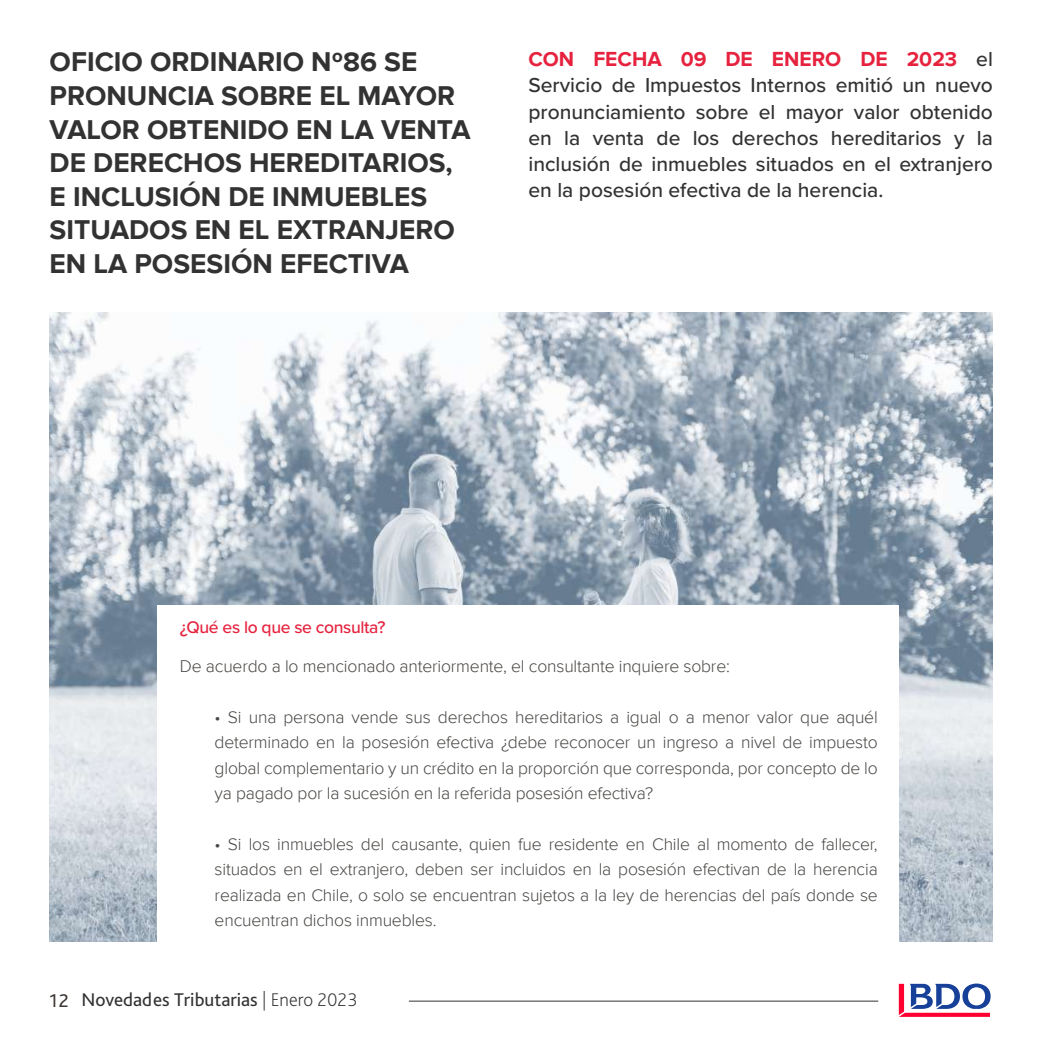
<style>
.page{position:relative;width:1042px;height:1042px;background:#fff}
.page>*{position:absolute;margin:0;border:0;box-sizing:border-box;transform-origin:0 0}
.t1{font:700 28px/33.6px "Proxima Nova";color:#333232}
.t2{font:500 21px/26.2px "Proxima Nova";color:#333232;text-align:justify}
.t3{font:19.25px "Bliss Pro";color:#333232}
.t4{font:300 17.5px/25.4px "Proxima Nova";letter-spacing:-.01em;color:#494643;text-align:justify}
.t5{font:500 17.5px "Proxima Nova";letter-spacing:-.02em;color:#e6223e}
.s1{font-weight:700;color:#e6223e}
.s2{color:#3c3734}
.s3{font-weight:200}
</style>
<div class="page">
<hr style="left:409px;top:1001px;width:469px;height:1px;background:#333232">
<svg style="left:899px;top:983px;width:91px;height:34px"></svg>
<img style="left:50px;top:313px;width:943px;height:628px">
<div style="left:158px;top:605px;width:741px;height:362px;background:#fff"></div>
<h1 class="t1" style="left:50px;top:46px;width:422px">OFICIO ORDINARIO Nº86 SE<br>PRONUNCIA SOBRE EL MAYOR<br>VALOR OBTENIDO EN LA VENTA<br>DE DERECHOS HEREDITARIOS,<br>E INCLUSIÓN DE INMUEBLES<br>SITUADOS EN EL EXTRANJERO<br>EN LA POSESIÓN EFECTIVA</h1>
<p class="t2" style="left:528px;top:45px;width:466px"><span class="s1">CON FECHA 09 DE ENERO DE 2023</span> el Servicio de Impuestos Internos emitió un nuevo pronunciamiento sobre el mayor valor obtenido en la venta de los derechos hereditarios y la inclusión de inmuebles situados en el extranjero en la posesión efectiva de la herencia.</p>
<p class="t5" style="left:180px;top:614px;width:207px">¿Qué es lo que se consulta?</p>
<p class="t4" style="left:180px;top:654px;width:551px">De acuerdo a lo mencionado anteriormente, el consultante inquiere sobre:</p>
<p class="t4" style="left:215px;top:705px;width:665px">• Si una persona vende sus derechos hereditarios a igual o a menor valor que aquél determinado en la posesión efectiva ¿debe reconocer un ingreso a nivel de impuesto global complementario y un crédito en la proporción que corresponda, por concepto de lo ya pagado por la sucesión en la referida posesión efectiva?</p>
<p class="t4" style="left:215px;top:831px;width:665px">• Si los inmuebles del causante, quien fue residente en Chile al momento de fallecer, situados en el extranjero, deben ser incluidos en la posesión efectivan de la herencia realizada en Chile, o solo se encuentran sujetos a la ley de herencias del país donde se encuentran dichos inmuebles.</p>
<p class="t3" style="left:50px;top:987px;width:310px"><span class="s2">12</span> Novedades Tributarias <span class="s3">| Enero 2023</span></p>
</div>
